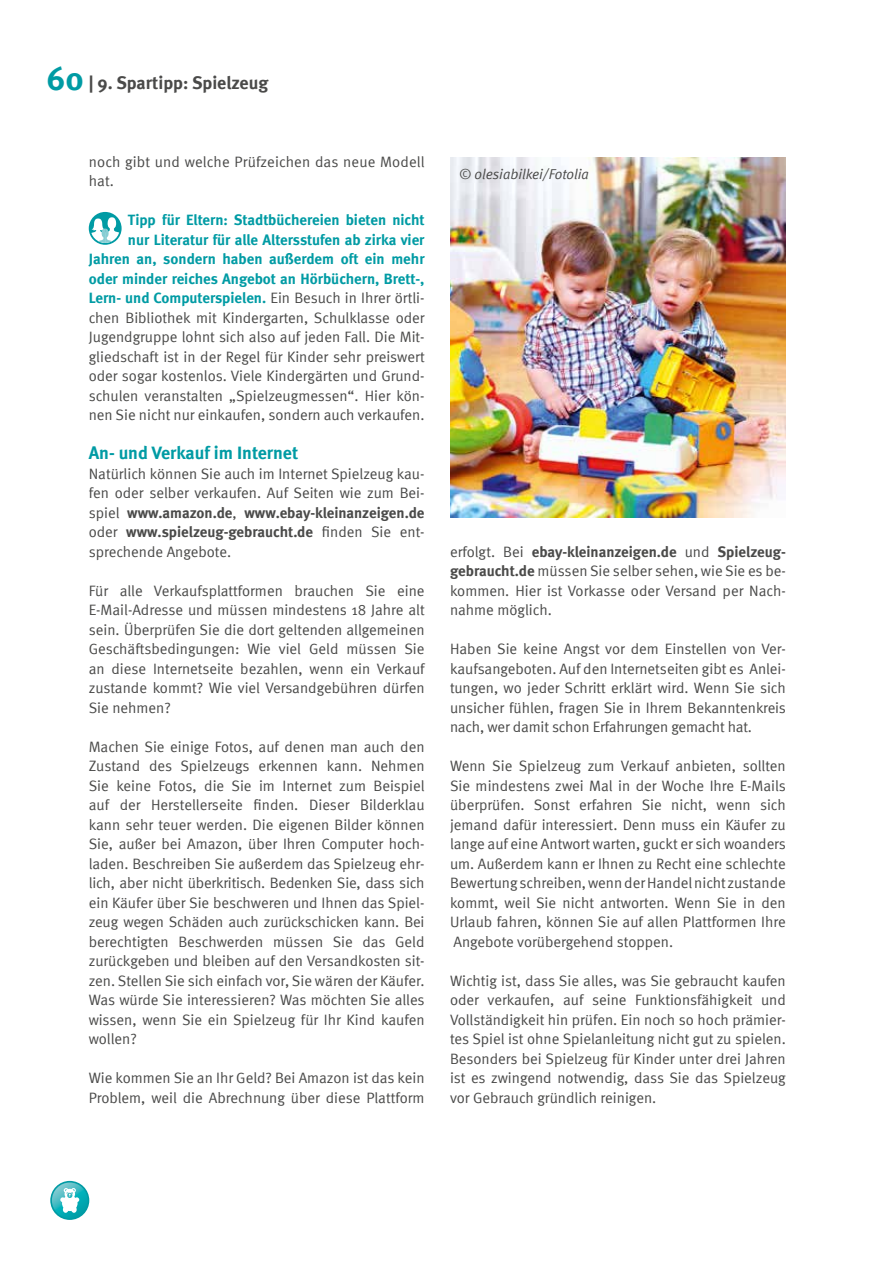
<style>
.page{position:relative;width:893px;height:1263px;background:#fff}
.page>*{position:absolute;margin:0;border:0;box-sizing:border-box;transform-origin:0 0}
.t1{font:700 18px "Meta";color:#4a4a49}
.t2{font:700 18px "Meta";color:#009ba4}
.t3{font:15px/19.5px "Meta Normal";color:#4a4a49;text-align:justify}
.t4{font:700 15px/19.5px "Meta";color:#009ba4;text-align:right}
.t5{font:700 15px/19.5px "Meta";color:#4a4a49}
.t6{font:italic 14.25px "Meta Normal";color:#4a4a49}
.s1{font-size:33px;color:#009ba4}
.s2{font-family:"Meta Normal";font-weight:400;color:#4a4a49}
.s3{font-family:"Meta Normal";font-weight:400}
.s4{font-family:"Meta";font-weight:700}
</style>
<div class="page">
<div style="left:89px;top:212px;width:33px;height:33px;background:#009ba4;border-radius:50%"></div>
<svg style="left:91px;top:217px;width:29px;height:26px"></svg>
<img style="left:450px;top:157px;width:336px;height:361px">
<svg style="left:50px;top:1181px;width:39px;height:39px"></svg>
<p class="t1" style="left:46px;top:72px;width:223px"><span class="s1">60</span> | 9. Spartipp: Spielzeug</p>
<p class="t3" style="left:89px;top:152px;width:337px">noch gibt und welche Prüfzeichen das neue Modell hat.</p>
<p class="t4" style="left:89px;top:210px;width:337px">Tipp für Eltern: Stadtbüchereien bieten nicht<br>nur Literatur für alle Altersstufen ab zirka vier Jahren an, sondern haben außerdem oft ein mehr oder minder reiches Angebot an Hörbüchern, Brett-, Lern- und Computerspielen. <span class="s2">Ein Besuch in Ihrer örtli-</span></p>
<p class="t3" style="left:89px;top:308px;width:337px">chen Bibliothek mit Kindergarten, Schulklasse oder Jugendgruppe lohnt sich also auf jeden Fall. Die Mit&shy;gliedschaft ist in der Regel für Kinder sehr preiswert oder sogar kostenlos. Viele Kindergärten und Grund&shy;schulen veranstalten „Spielzeugmessen“. Hier kön&shy;nen Sie nicht nur einkaufen, sondern auch verkaufen.</p>
<p class="t2" style="left:89px;top:442px;width:211px">An- und Verkauf im Internet</p>
<p class="t3" style="left:89px;top:464px;width:337px">Natürlich können Sie auch im Internet Spielzeug kau&shy;fen oder selber verkaufen. Auf Seiten wie zum Bei-</p>
<p class="t5" style="left:89px;top:503px;width:337px"><span class="s3">spiel</span> www.amazon.de<span class="s3">,</span> www.ebay-kleinanzeigen.de <span class="s3">oder</span> www.spielzeug-gebraucht.de <span class="s3">finden Sie ent-</span></p>
<p class="t3" style="left:89px;top:542px;width:144px">sprechende Angebote.</p>
<p class="t3" style="left:89px;top:581px;width:337px">Für alle Verkaufsplattformen brauchen Sie eine E-Mail-Adresse und müssen mindestens 18 Jahre alt sein. Überprüfen Sie die dort geltenden allgemeinen Geschäftsbedingungen: Wie viel Geld müssen Sie an diese Internetseite bezahlen, wenn ein Verkauf zustande kommt? Wie viel Versandgebühren dürfen Sie nehmen?</p>
<p class="t3" style="left:89px;top:737px;width:337px">Machen Sie einige Fotos, auf denen man auch den Zustand des Spielzeugs erkennen kann. Nehmen Sie keine Fotos, die Sie im Internet zum Beispiel auf der Herstellerseite finden. Dieser Bilderklau kann sehr teuer werden. Die eigenen Bilder können Sie, außer bei Amazon, über Ihren Computer hoch&shy;laden. Beschreiben Sie außerdem das Spielzeug ehr&shy;lich, aber nicht überkritisch. Bedenken Sie, dass sich ein Käufer über Sie beschweren und Ihnen das Spiel&shy;zeug wegen Schäden auch zurückschicken kann. Bei berechtigten Beschwerden müssen Sie das Geld zurückgeben und bleiben auf den Versandkosten sit&shy;zen. Stellen Sie sich einfach vor, Sie wären der Käufer.<br>Was würde Sie interessieren? Was möchten Sie alles wissen, wenn Sie ein Spielzeug für Ihr Kind kaufen wollen?</p>
<p class="t3" style="left:89px;top:1068px;width:337px">Wie kommen Sie an Ihr Geld? Bei Amazon ist das kein<br>Problem, weil die Abrechnung über diese Plattform</p>
<p class="t6" style="left:459px;top:166px;width:132px">© olesiabilkei/Fotolia</p>
<p class="t5" style="left:450px;top:542px;width:337px"><span class="s3">erfolgt. Bei</span> ebay-kleinanzeigen.de <span class="s3">und</span> Spielzeug-</p>
<p class="t3" style="left:450px;top:561px;width:337px"><span class="s4">gebraucht.de</span> müssen Sie selber sehen, wie Sie es be&shy;kommen. Hier ist Vorkasse oder Versand per Nach&shy;nahme möglich.</p>
<p class="t3" style="left:450px;top:639px;width:337px">Haben Sie keine Angst vor dem Einstellen von Ver&shy;kaufsangeboten. Auf den Internetseiten gibt es Anlei&shy;tungen, wo jeder Schritt erklärt wird. Wenn Sie sich unsicher fühlen, fragen Sie in Ihrem Bekanntenkreis nach, wer damit schon Erfahrungen gemacht hat.</p>
<p class="t3" style="left:450px;top:756px;width:337px">Wenn Sie Spielzeug zum Verkauf anbieten, sollten Sie mindestens zwei Mal in der Woche Ihre E-Mails überprüfen. Sonst erfahren Sie nicht, wenn sich jemand dafür interessiert. Denn muss ein Käufer zu lange auf eine Antwort warten, guckt er sich woanders um. Außerdem kann er Ihnen zu Recht eine schlechte Bewertung schreiben, wenn der Handel nicht zustande kommt, weil Sie nicht antworten. Wenn Sie in den Urlaub fahren, können Sie auf allen Plattformen Ihre Angebote vorübergehend stoppen.</p>
<p class="t3" style="left:450px;top:971px;width:337px">Wichtig ist, dass Sie alles, was Sie gebraucht kaufen oder verkaufen, auf seine Funktionsfähigkeit und Vollständigkeit hin prüfen. Ein noch so hoch prämier&shy;tes Spiel ist ohne Spielanleitung nicht gut zu spielen.<br>Besonders bei Spielzeug für Kinder unter drei Jahren ist es zwingend notwendig, dass Sie das Spielzeug vor Gebrauch gründlich reinigen.</p>
</div>
